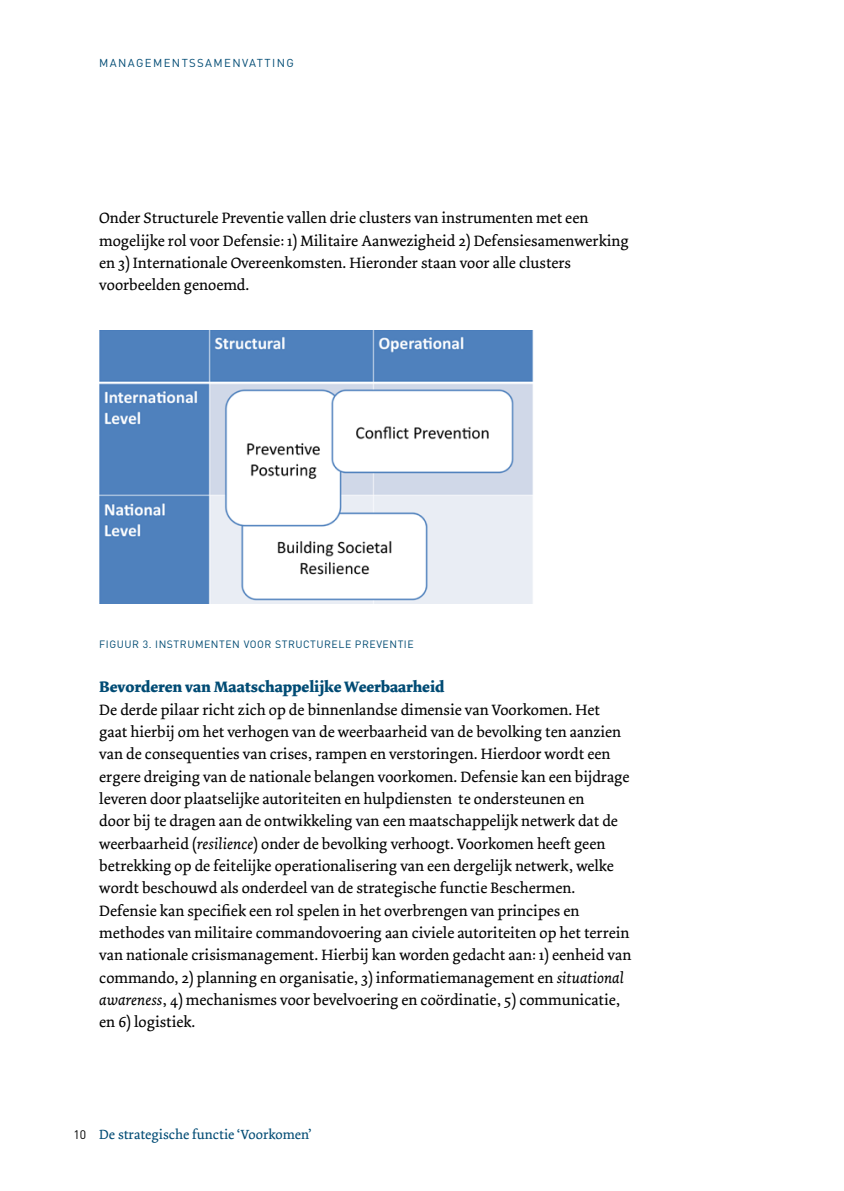
<style>
.page{position:relative;width:844px;height:1191px;background:#fff}
.page>*{position:absolute;margin:0;border:0;box-sizing:border-box;transform-origin:0 0}
.t1{font:15.75px/22.4px "Dolly";color:#000}
.t2{font:700 15.75px "Dolly";color:#004b74}
.t3{font:14px "Dolly";color:#004b74}
.t4{font:12.25px "DIN";color:#000}
.t5{font:11.38px "DIN";color:#004b74}
.t6{font:10.5px "DIN";letter-spacing:.05em;color:#004b73}
.s1{font-style:italic}
</style>
<div class="page">
<img style="left:99px;top:330px;width:435px;height:273px">
<p class="t5" style="left:99px;top:56px;width:20px">MANAGEMENTSSAMENVATTING</p>
<p class="t1" style="left:99px;top:207px;width:531px">Onder Structurele Preventie vallen drie clusters van instrumenten met een mogelijke rol voor Defensie: 1) Militaire Aanwezigheid 2) Defensiesamenwerking en 3) Internationale Overeenkomsten. Hieronder staan voor alle clusters voorbeelden genoemd.</p>
<p class="t6" style="left:99px;top:637px;width:67px">FIGUUR 3. INSTR</p>
<p class="t6" style="left:187px;top:637px;width:16px">UMENTEN</p>
<p class="t6" style="left:243px;top:637px;width:8px">VOOR</p>
<p class="t6" style="left:275px;top:637px;width:57px">STRUCTURELE</p>
<p class="t6" style="left:355px;top:637px;width:8px">PREVENTIE</p>
<p class="t2" style="left:99px;top:677px;width:346px">Bevorderen van Maatschappelijke Weerbaarheid</p>
<p class="t1" style="left:99px;top:698px;width:533px">De derde pilaar richt zich op de binnenlandse dimensie van Voorkomen. Het gaat hierbij om het verhogen van de weerbaarheid van de bevolking ten aanzien van de consequenties van crises, rampen en verstoringen. Hierdoor wordt een ergere dreiging van de nationale belangen voorkomen. Defensie kan een bijdrage leveren door plaatselijke autoriteiten en hulpdiensten te ondersteunen en<br>door bij te dragen aan de ontwikkeling van een maatschappelijk netwerk dat de weerbaarheid (<span class="s1">resilience</span>) onder de bevolking verhoogt. Voorkomen heeft geen betrekking op de feitelijke operationalisering van een dergelijk netwerk, welke wordt beschouwd als onderdeel van de strategische functie Beschermen.<br>Defensie kan specifiek een rol spelen in het overbrengen van principes en methodes van militaire commandovoering aan civiele autoriteiten op het terrein van nationale crisismanagement. Hierbij kan worden gedacht aan: 1) eenheid van commando, 2) planning en organisatie, 3) informatiemanagement en <span class="s1">situational awareness</span>, 4) mechanismes voor bevelvoering en coördinatie, 5) communicatie, en 6) logistiek.</p>
<p class="t4" style="left:73px;top:1126px;width:14px">10</p>
<p class="t3" style="left:99px;top:1126px;width:213px">De strategische functie ‘Voorkomen’</p>
</div>
